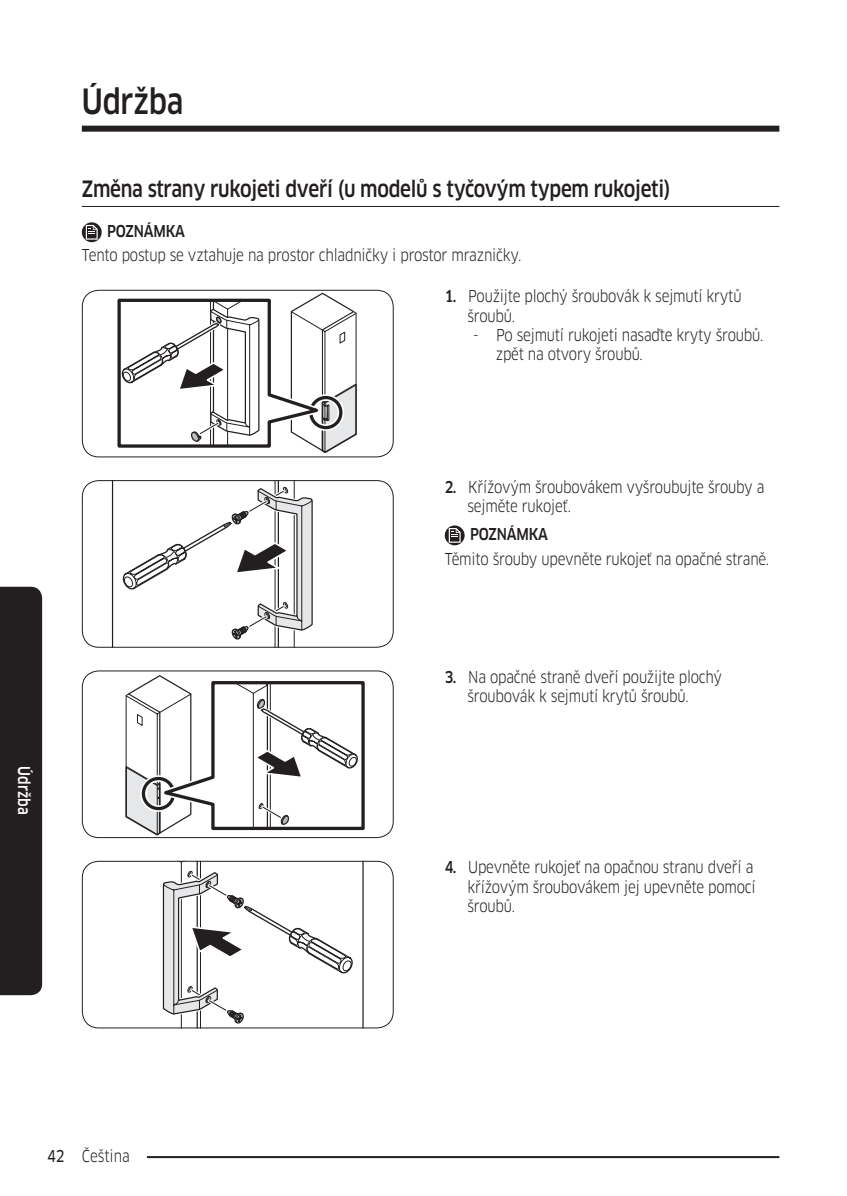
<style>
.page{position:relative;width:847px;height:1196px;background:#fff}
.page>*{position:absolute;margin:0;border:0;box-sizing:border-box;transform-origin:0 0}
.t1{font:500 34px "Samsung Clan Pro";letter-spacing:-.01em;color:#231f20;scale:.85 1}
.t2{font:500 22px "Samsung Clan Pro";letter-spacing:-.015em;color:#231f20;scale:.85 1}
.t3{font:16px/19.2px "Samsung Clan Pro";letter-spacing:-.015em;color:#231f20;scale:.85 1}
.DL_DT_Icon{font:500 16px "Samsung Clan Pro";letter-spacing:-.015em;color:#231f20;scale:.85 1}
.Sidebar{font:500 16px "Samsung Clan Pro";color:#fff;scale:.85 1}
.s1{font-weight:500}
.s2{font-family:"Samsung Clan Pro News"}
</style>
<div class="page">
<hr style="left:82px;top:1155px;width:697px;height:2px;background:#231f20">
<div style="left:65px;top:1144px;width:82px;height:20px;background:#fff"></div>
<div style="left:82px;top:126px;width:697px;height:6px;background:#231f20"></div>
<hr style="left:82px;top:206px;width:697px;height:1px;background:#231f20">
<svg style="left:82px;top:222px;width:20px;height:20px"></svg>
<svg style="left:86px;top:225px;width:12px;height:14px"></svg>
<svg style="left:117px;top:293px;width:240px;height:160px"></svg>
<div style="left:82px;top:290px;width:312px;height:167px;border:1px solid #231f20;border-radius:17px"></div>
<svg style="left:111px;top:482px;width:3px;height:163px"></svg>
<svg style="left:122px;top:481px;width:272px;height:166px"></svg>
<div style="left:82px;top:480px;width:312px;height:167px;border:1px solid #231f20;border-radius:17px"></div>
<svg style="left:445px;top:525px;width:19px;height:20px"></svg>
<svg style="left:449px;top:528px;width:12px;height:14px"></svg>
<svg style="left:125px;top:675px;width:240px;height:161px"></svg>
<div style="left:82px;top:670px;width:312px;height:168px;border:1px solid #231f20;border-radius:17px"></div>
<svg style="left:362px;top:862px;width:2px;height:164px"></svg>
<svg style="left:82px;top:862px;width:271px;height:166px"></svg>
<div style="left:82px;top:860px;width:312px;height:168px;border:1px solid #231f20;border-radius:17px"></div>
<div style="left:0;top:586px;width:42px;height:409px;background:#231f20"></div>
<p class="Sidebar" style="left:33px;top:765px;width:59px;rotate:90deg">Údržba</p>
<h1 class="t1" style="left:82px;top:82px;width:121px">Údržba</h1>
<h2 class="t2" style="left:82px;top:176px;width:694px">Změna strany rukojeti dveří (u modelů s tyčovým typem rukojeti)</h2>
<p class="DL_DT_Icon" style="left:107px;top:221px;width:93px">POZNÁMKA</p>
<p class="t3" style="left:82px;top:246px;width:519px">Tento postup se vztahuje na prostor chladničky i prostor mrazničky.</p>
<p class="t3" style="left:467px;top:287px;width:324px;text-indent:-23px"><span class="s1">1.</span> Použijte plochý šroubovák k sejmutí krytů šroubů.</p>
<p class="t3" style="left:496px;top:325px;width:316px;text-indent:-23px">- Po sejmutí rukojeti nasaďte kryty šroubů. zpět na otvory šroubů.</p>
<p class="t3" style="left:467px;top:477px;width:351px;text-indent:-23px"><span class="s1">2.</span> Křížovým šroubovákem vyšroubujte šrouby a sejměte rukojeť.</p>
<p class="DL_DT_Icon" style="left:470px;top:524px;width:93px">POZNÁMKA</p>
<p class="t3" style="left:445px;top:549px;width:383px">Těmito šrouby upevněte rukojeť na opačné straně.</p>
<p class="t3" style="left:467px;top:667px;width:301px;text-indent:-23px"><span class="s1">3.</span> Na opačné straně dveří použijte plochý šroubovák k sejmutí krytů šroubů.</p>
<p class="t3" style="left:467px;top:857px;width:340px;text-indent:-23px"><span class="s1">4.</span> Upevněte rukojeť na opačnou stranu dveří a křížovým šroubovákem jej upevněte pomocí šroubů.</p>
<p class="t3" style="left:47px;top:1146px;width:99px"><span class="s2">42</span> Čeština</p>
</div>
